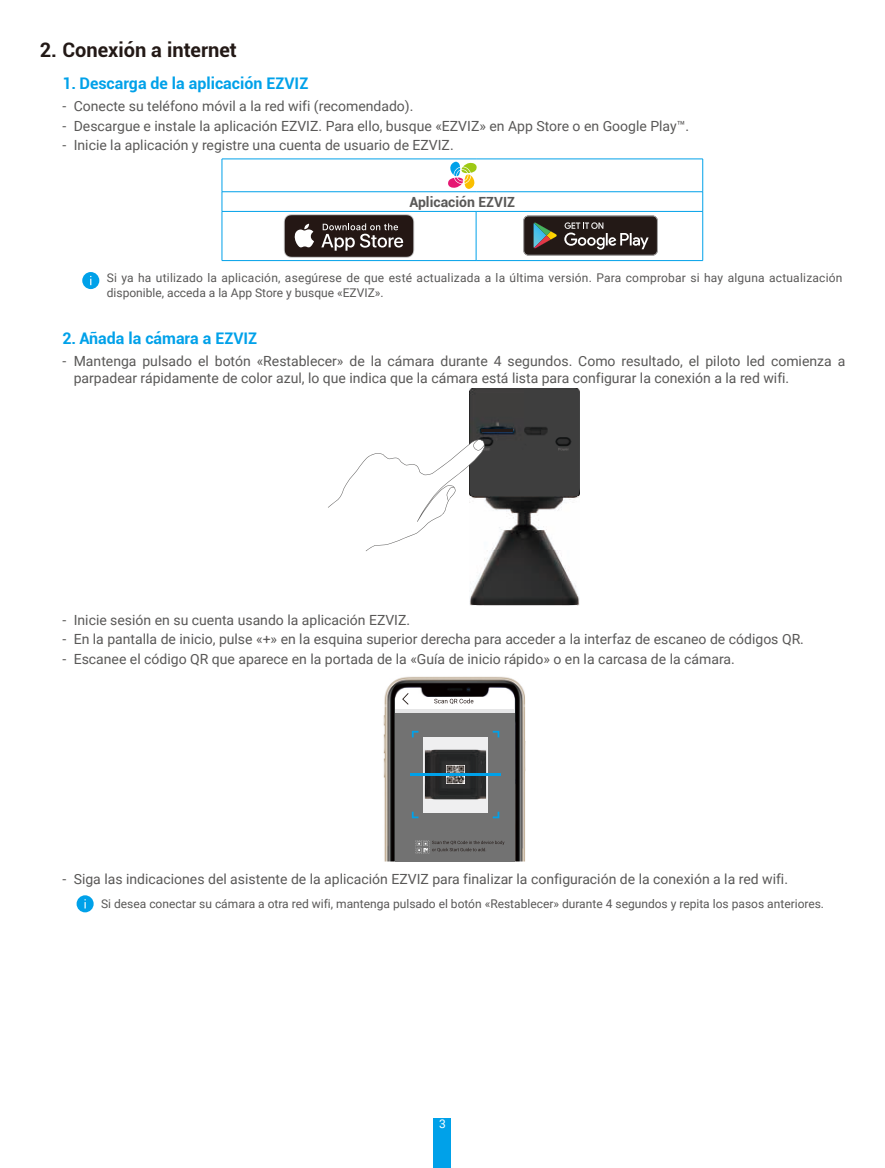
<style>
.page{position:relative;width:885px;height:1168px;background:#fff}
.page>*{position:absolute;margin:0;border:0;box-sizing:border-box;transform-origin:0 0}
.t1{font:700 20px "Roboto";color:#231916}
.t2{font:700 16px "Roboto";color:#00a1e9}
.t3{font:14px/16.8px "Roboto";color:#595857}
.t4{font:700 14px "Roboto";color:#595857}
.t5{font:12px/14.4px "Roboto";letter-spacing:.02em;color:#595857}
.t6{font:12px "Roboto";color:#595857}
.t7{font:12px "Roboto";color:#fff}
</style>
<div class="page">
<div style="left:434px;top:1118px;width:17px;height:50px;background:#00a1e9"></div>
<hr style="left:702px;top:159px;width:1px;height:33px;background:#00a1e9">
<svg style="left:702px;top:192px;width:1px;height:19px"></svg>
<hr style="left:222px;top:159px;width:254px;height:1px;background:#00a1e9">
<hr style="left:221px;top:159px;width:1px;height:33px;background:#00a1e9">
<hr style="left:476px;top:159px;width:226px;height:1px;background:#00a1e9">
<hr style="left:222px;top:191px;width:254px;height:1px;background:#00a1e9">
<svg style="left:221px;top:192px;width:1px;height:19px"></svg>
<hr style="left:476px;top:191px;width:226px;height:1px;background:#00a1e9">
<hr style="left:222px;top:211px;width:254px;height:1px;background:#00a1e9">
<hr style="left:221px;top:211px;width:1px;height:49px;background:#00a1e9">
<hr style="left:476px;top:211px;width:226px;height:1px;background:#00a1e9">
<hr style="left:475px;top:211px;width:1px;height:49px;background:#00a1e9">
<hr style="left:702px;top:211px;width:1px;height:49px;background:#00a1e9">
<hr style="left:222px;top:260px;width:254px;height:1px;background:#00a1e9">
<hr style="left:476px;top:260px;width:226px;height:1px;background:#00a1e9">
<svg style="left:448px;top:162px;width:29px;height:27px"></svg>
<svg style="left:284px;top:214px;width:130px;height:44px;background:#504644"></svg>
<svg style="left:523px;top:216px;width:134px;height:40px;background:#443e3b"></svg>
<div style="left:82px;top:272px;width:17px;height:17px;background:#00a1e9;border-radius:50%"></div>
<img style="left:469px;top:388px;width:110px;height:217px">
<svg style="left:328px;top:439px;width:156px;height:112px"></svg>
<hr style="left:481px;top:429px;width:32px;height:3px;background:#231916">
<img style="left:383px;top:676px;width:142px;height:185px">
<div style="left:395px;top:713px;width:119px;height:148px;background:#727272"></div>
<div style="left:414px;top:699px;width:82px;height:7px;background:#fff"></div>
<hr style="left:395px;top:710px;width:119px;height:3px;background:#e6e6e7">
<svg style="left:402px;top:693px;width:6px;height:12px"></svg>
<div style="left:423px;top:737px;width:65px;height:75px;background:#efeff0"></div>
<svg style="left:434px;top:699px;width:39px;height:5px"></svg>
<svg style="left:492px;top:731px;width:7px;height:6px"></svg>
<svg style="left:412px;top:731px;width:6px;height:6px"></svg>
<svg style="left:412px;top:812px;width:6px;height:6px"></svg>
<svg style="left:492px;top:812px;width:7px;height:6px"></svg>
<svg style="left:415px;top:840px;width:89px;height:14px"></svg>
<img style="left:425px;top:750px;width:61px;height:49px">
<img style="left:447px;top:766px;width:17px;height:17px">
<hr style="left:410px;top:773px;width:91px;height:2px;background:#00a1e9">
<div style="left:77px;top:895px;width:17px;height:17px;background:#00a1e9;border-radius:50%"></div>
<svg style="left:84px;top:899px;width:2px;height:9px"></svg>
<h1 class="t1" style="left:40px;top:36px;width:199px">2. Conexión a internet</h1>
<p class="t2" style="left:62px;top:72px;width:247px">1. Descarga de la aplicación EZVIZ</p>
<p class="t3" style="left:62px;top:97px;width:352px">- Conecte su teléfono móvil a la red wifi (recomendado).</p>
<p class="t3" style="left:62px;top:117px;width:628px">- Descargue e instale la aplicación EZVIZ. Para ello, busque «EZVIZ» en App Store o en Google Play™.</p>
<p class="t3" style="left:62px;top:136px;width:393px">- Inicie la aplicación y registre una cuenta de usuario de EZVIZ.</p>
<p class="t4" style="left:409px;top:192px;width:107px">Aplicación EZVIZ</p>
<p class="t5" style="left:107px;top:270px;width:737px">Si ya ha utilizado la aplicación, asegúrese de que esté actualizada a la última versión. Para comprobar si hay alguna actualización disponible, acceda a la App Store y busque «EZVIZ».</p>
<p class="t2" style="left:62px;top:327px;width:196px">2. Añada la cámara a EZVIZ</p>
<p class="t3" style="left:74px;top:352px;width:773px;text-indent:-11px">- Mantenga pulsado el botón «Restablecer» de la cámara durante 4 segundos. Como resultado, el piloto led comienza a parpadear rápidamente de color azul, lo que indica que la cámara está lista para configurar la conexión a la red wifi.</p>
<p class="t3" style="left:62px;top:611px;width:349px">- Inicie sesión en su cuenta usando la aplicación EZVIZ.</p>
<p class="t3" style="left:62px;top:630px;width:743px">- En la pantalla de inicio, pulse «+» en la esquina superior derecha para acceder a la interfaz de escaneo de códigos QR.</p>
<p class="t3" style="left:62px;top:650px;width:673px">- Escanee el código QR que aparece en la portada de la «Guía de inicio rápido» o en la carcasa de la cámara.</p>
<p class="t3" style="left:62px;top:870px;width:727px">- Siga las indicaciones del asistente de la aplicación EZVIZ para finalizar la configuración de la conexión a la red wifi.</p>
<p class="t6" style="left:101px;top:895px;width:724px">Si desea conectar su cámara a otra red wifi, mantenga pulsado el botón «Restablecer» durante 4 segundos y repita los pasos anteriores.</p>
<p class="t7" style="left:439px;top:1116px;width:8px">3</p>
</div>
